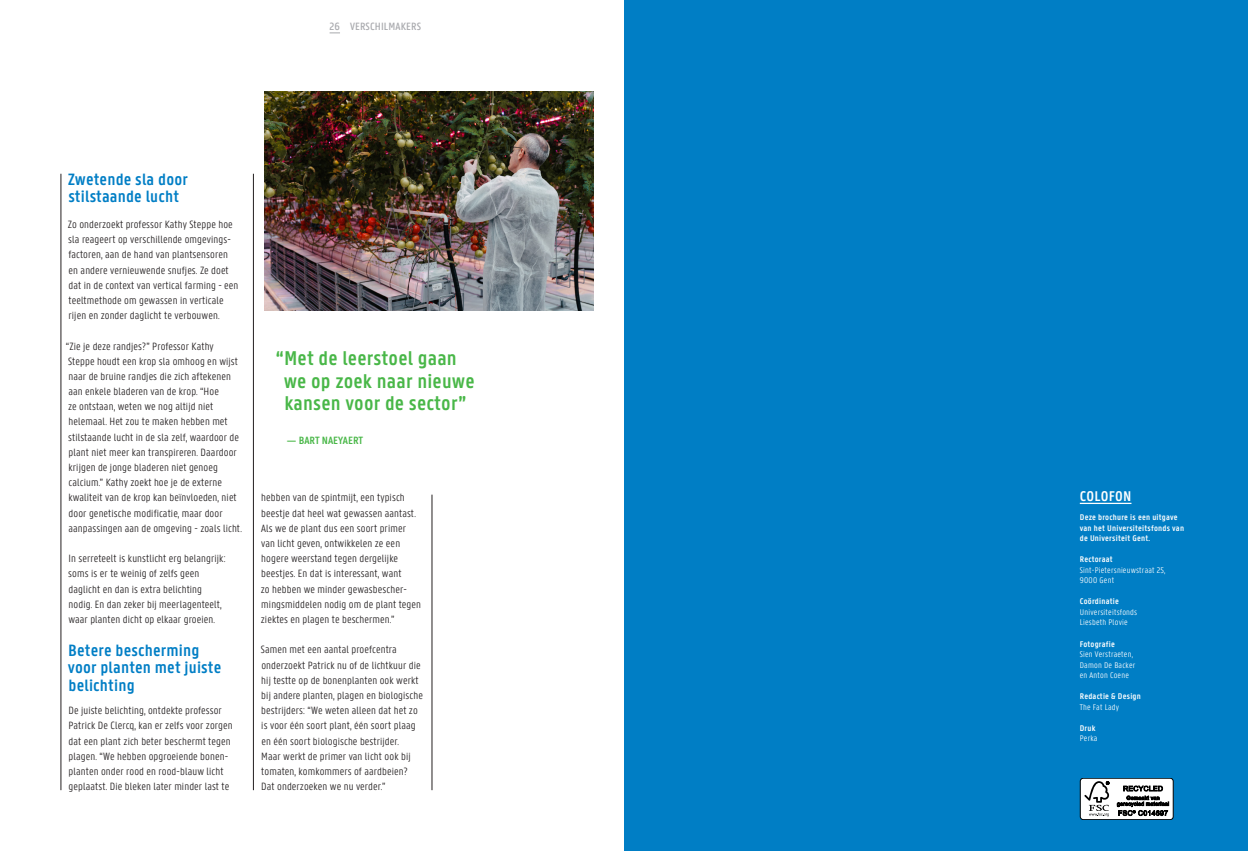
<style>
.page{position:relative;width:1248px;height:851px;background:#fff}
.page>*{position:absolute;margin:0;border:0;box-sizing:border-box;transform-origin:0 0}
.Running_Text_Panno{font:600 21.25px/22.5px "U Gent Panno Text";letter-spacing:.01em;color:#49b748}
.Tussentitel_2{font:600 17.5px/17.5px "U Gent Panno Text";letter-spacing:.01em;color:#007ec5}
.t1{font:600 15px "U Gent Panno Text";letter-spacing:.02em;color:#fff}
.Running_Text_Panno-2{font:300 11.25px/15.1px "U Gent Panno Text";letter-spacing:.01em;color:#231f20}
.Running_Text_Panno-3{font:500 11.25px "U Gent Panno Text";letter-spacing:.01em;color:#a8a9ad}
.Running_Text_Panno-4{font:600 11.25px "U Gent Panno Text";color:#49b748}
.t2{font:300 8.75px/10.5px "U Gent Panno Text";letter-spacing:.025em;color:#fff}
.t3{font:600 8.75px/10.5px "U Gent Panno Text";letter-spacing:.025em;color:#fff}
</style>
<div class="page">
<div style="left:624px;top:0;width:623px;height:850px;background:#007ec5"></div>
<hr style="left:1079px;top:502px;width:52px;height:2px;background:#fff">
<hr style="left:61px;top:174px;width:1px;height:616px;background:#231f20">
<hr style="left:253px;top:174px;width:1px;height:616px;background:#231f20">
<hr style="left:432px;top:494px;width:1px;height:296px;background:#231f20">
<img style="left:265px;top:91px;width:328px;height:219px">
<div style="left:1080px;top:778px;width:93px;height:41px;background:#fff;border-radius:3px"></div>
<div style="left:1079px;top:777px;width:94px;height:42px;border:1px solid #000;border-radius:3px"></div>
<svg style="left:1084px;top:781px;width:25px;height:35px"></svg>
<svg style="left:1116px;top:785px;width:53px;height:30px"></svg>
<p class="Running_Text_Panno-3" style="left:329px;top:20px;width:12px">26</p>
<p class="Running_Text_Panno-3" style="left:350px;top:20px;width:73px">VERSCHILMAKERS</p>
<p class="Tussentitel_2" style="left:68px;top:170px;width:122px">Zwetende sla door stilstaande lucht</p>
<p class="Running_Text_Panno-2" style="left:68px;top:217px;width:172px">Zo onderzoekt professor Kathy Steppe hoe sla reageert op verschillende omgevings&shy;factoren, aan de hand van plantsensoren en andere vernieuwende snufjes. Ze doet dat in de context van vertical farming - een teeltmethode om gewassen in verticale rijen en zonder daglicht te verbouwen.</p>
<p class="Running_Text_Panno-2" style="left:66px;top:338px;width:177px">“Zie je deze randjes?” Professor Kathy Steppe houdt een krop sla omhoog en wijst naar de bruine randjes die zich aftekenen aan enkele bladeren van de krop. “Hoe<br>ze ontstaan, weten we nog altijd niet helemaal. Het zou te maken hebben met stilstaande lucht in de sla zelf, waardoor de plant niet meer kan transpireren. Daardoor krijgen de jonge bladeren niet genoeg calcium.” Kathy zoekt hoe je de externe kwaliteit van de krop kan beïnvloeden, niet door genetische modificatie, maar door aanpassingen aan de omgeving - zoals licht.</p>
<p class="Running_Text_Panno-2" style="left:68px;top:551px;width:159px">In serreteelt is kunstlicht erg belangrijk: soms is er te weinig of zelfs geen daglicht en dan is extra belichting nodig. En dan zeker bij meerlagenteelt, waar planten dicht op elkaar groeien.</p>
<p class="Tussentitel_2" style="left:68px;top:641px;width:155px">Betere bescherming voor planten met juiste belichting</p>
<p class="Running_Text_Panno-2" style="left:68px;top:702px;width:166px">De juiste belichting, ontdekte professor Patrick De Clercq, kan er zelfs voor zorgen dat een plant zich beter beschermt tegen plagen. “We hebben opgroeiende bonen&shy;planten onder rood en rood-blauw licht geplaatst. Die bleken later minder last te</p>
<p class="Running_Text_Panno" style="left:284px;top:347px;width:192px;text-indent:-8px">“Met de leerstoel gaan we op zoek naar nieuwe kansen voor de sector”</p>
<p class="Running_Text_Panno-4" style="left:287px;top:433px;width:78px">— BART NAEYAERT</p>
<p class="Running_Text_Panno-2" style="left:261px;top:490px;width:162px">hebben van de spintmijt, een typisch beestje dat heel wat gewassen aantast.<br>Als we de plant dus een soort primer van licht geven, ontwikkelen ze een hogere weerstand tegen dergelijke beestjes. En dat is interessant, want<br>zo hebben we minder gewasbescher&shy;mingsmiddelen nodig om de plant tegen ziektes en plagen te beschermen.”</p>
<p class="Running_Text_Panno-2" style="left:261px;top:642px;width:163px">Samen met een aantal proefcentra onderzoekt Patrick nu of de lichtkuur die hij testte op de bonenplanten ook werkt bij andere planten, plagen en biologische bestrijders: “We weten alleen dat het zo is voor één soort plant, één soort plaag en één soort biologische bestrijder.<br>Maar werkt de primer van licht ook bij tomaten, komkommers of aardbeien?<br>Dat onderzoeken we nu verder.”</p>
<p class="t1" style="left:1079px;top:487px;width:53px">COLOFON</p>
<p class="t3" style="left:1079px;top:512px;width:106px">Deze brochure is een uitgave van het Universiteitsfonds van de Universiteit Gent.</p>
<p class="t3" style="left:1079px;top:554px;width:34px">Rectoraat</p>
<p class="t2" style="left:1079px;top:564px;width:87px">Sint-Pietersnieuwstraat 25,<br>9000 Gent</p>
<p class="t3" style="left:1079px;top:596px;width:41px">Coördinatie</p>
<p class="t2" style="left:1079px;top:606px;width:59px">Universiteitsfonds</p>
<p class="t2" style="left:1079px;top:617px;width:49px">Liesbeth Plovie</p>
<p class="t3" style="left:1079px;top:638px;width:37px">Fotografie</p>
<p class="t2" style="left:1079px;top:648px;width:55px">Sien Verstraeten,</p>
<p class="t2" style="left:1079px;top:659px;width:57px">Damon De Backer</p>
<p class="t2" style="left:1079px;top:669px;width:51px">en Anton Coene</p>
<p class="t3" style="left:1079px;top:690px;width:63px">Redactie &amp; Design</p>
<p class="t2" style="left:1079px;top:701px;width:41px">The Fat Lady</p>
<p class="t3" style="left:1079px;top:722px;width:17px">Druk</p>
<p class="t2" style="left:1079px;top:732px;width:19px">Perka</p>
</div>
